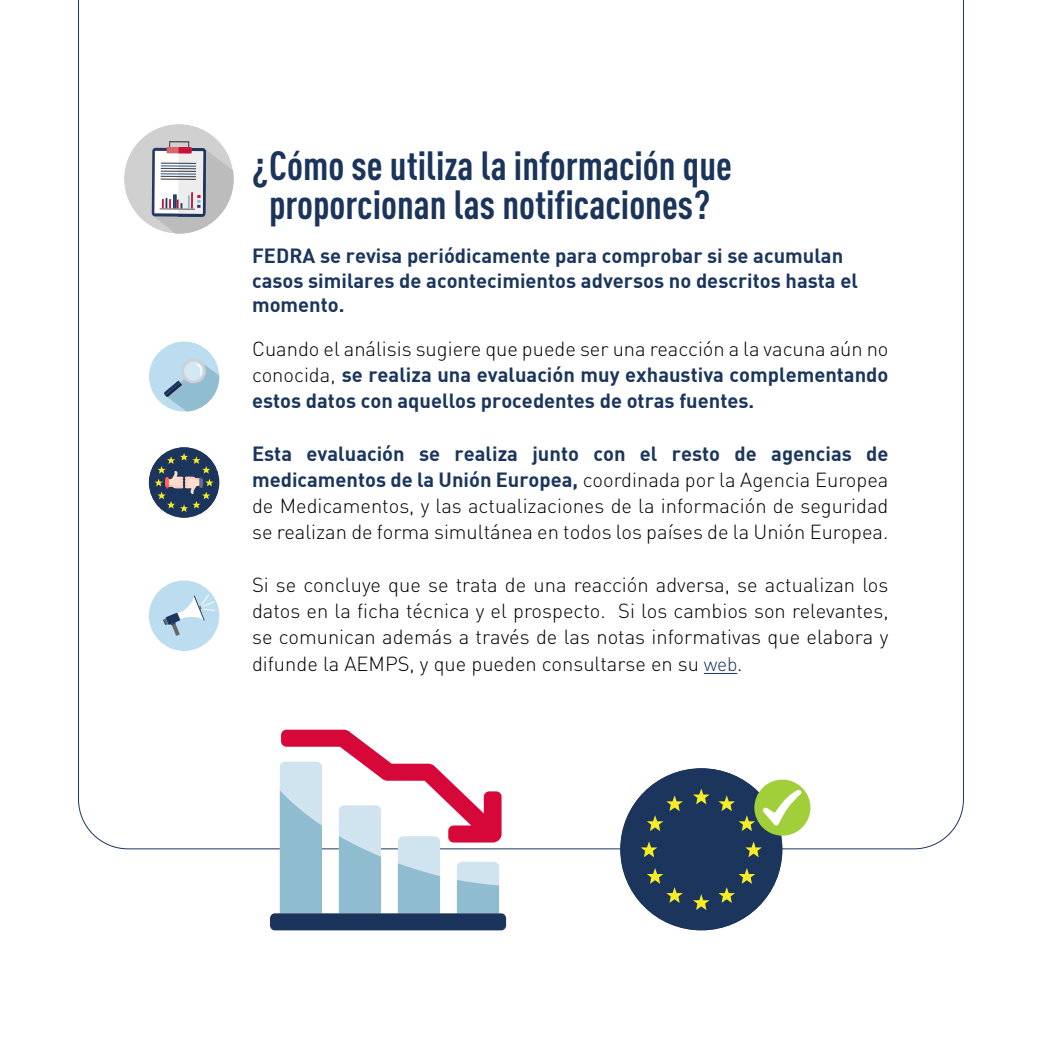
<style>
.page{position:relative;width:1042px;height:1042px;background:#fff}
.page>*{position:absolute;margin:0;border:0;box-sizing:border-box;transform-origin:0 0}
.t1{font:700 condensed 40.25px/38.5px "DIN Pro";color:#1a345c;text-align:center}
.t2{font:300 20.12px/26.2px "DIN Pro";color:#000}
.t3{font:700 20.12px/24.2px "DIN";color:#1b355d}
.s1{font-family:"DIN Pro";font-weight:300;color:#000}
.s2{font-size:19.25px;color:#1b355d}
</style>
<div class="page">
<svg style="left:124px;top:124px;width:110px;height:110px"></svg>
<div style="left:149px;top:341px;width:70px;height:71px;background:#bcddef;border-radius:50%"></div>
<div style="left:181px;top:359px;width:25px;height:24px;background:#d0d0d0;border-radius:50%"></div>
<div style="left:184px;top:361px;width:19px;height:20px;background:#d0dae0;border-radius:50%"></div>
<svg style="left:164px;top:362px;width:55px;height:50px"></svg>
<hr style="left:704px;top:673px;width:33px;height:1px;background:#1b355d">
<div style="left:149px;top:580px;width:70px;height:71px;background:#bcddef;border-radius:50%"></div>
<svg style="left:163px;top:594px;width:52px;height:42px"></svg>
<div style="left:149px;top:447px;width:70px;height:71px;background:#1b355d;border-radius:50%"></div>
<svg style="left:155px;top:453px;width:58px;height:59px"></svg>
<div style="left:620px;top:768px;width:162px;height:162px;background:#1b355d;border-radius:50%"></div>
<svg style="left:693px;top:894px;width:16px;height:16px"></svg>
<svg style="left:693px;top:788px;width:16px;height:16px"></svg>
<svg style="left:647px;top:795px;width:36px;height:36px"></svg>
<svg style="left:647px;top:868px;width:36px;height:35px"></svg>
<svg style="left:718px;top:868px;width:37px;height:35px"></svg>
<svg style="left:641px;top:841px;width:16px;height:16px"></svg>
<svg style="left:745px;top:841px;width:17px;height:16px"></svg>
<div style="left:754px;top:779px;width:56px;height:56px;background:#a1cf39;border-radius:50%"></div>
<svg style="left:718px;top:786px;width:86px;height:45px"></svg>
<div style="left:270px;top:913px;width:236px;height:17px;background:#1a345c;border-radius:5px"></div>
<svg style="left:280px;top:730px;width:221px;height:183px"></svg>
<h1 class="t1" style="left:252px;top:143px;width:481px">¿Cómo se utiliza la información que proporcionan las notificaciones?</h1>
<p class="t3" style="left:252px;top:243px;width:607px">FEDRA se revisa periódicamente para comprobar si se acumulan casos similares de acontecimientos adversos no descritos hasta el momento.</p>
<p class="t2" style="left:252px;top:333px;width:638px">Cuando el análisis sugiere que puede ser una reacción a la vacuna aún no</p>
<p class="t3" style="left:252px;top:361px;width:638px;line-height:26.2px"><span class="s1">conocida,</span> se realiza una evaluación muy exhaustiva complementando estos datos con aquellos procedentes de otras fuentes.</p>
<p class="t3" style="left:252px;top:439px;width:638px;line-height:26.2px">Esta evaluación se realiza junto con el resto de agencias de medicamentos de la Unión Europea, <span class="s1">coordinada por la Agencia Europea</span></p>
<p class="t2" style="left:252px;top:491px;width:638px">de Medicamentos, y las actualizaciones de la información de seguridad se realizan de forma simultánea en todos los países de la Unión Europea.</p>
<p class="t2" style="left:252px;top:570px;width:638px;text-align:justify">Si se concluye que se trata de una reacción adversa, se actualizan los datos en la ficha técnica y el prospecto. Si los cambios son relevantes, se comunican además a través de las notas informativas que elabora y difunde la AEMPS, y que pueden consultarse en su <span class="s2">web</span>.</p>
</div>
